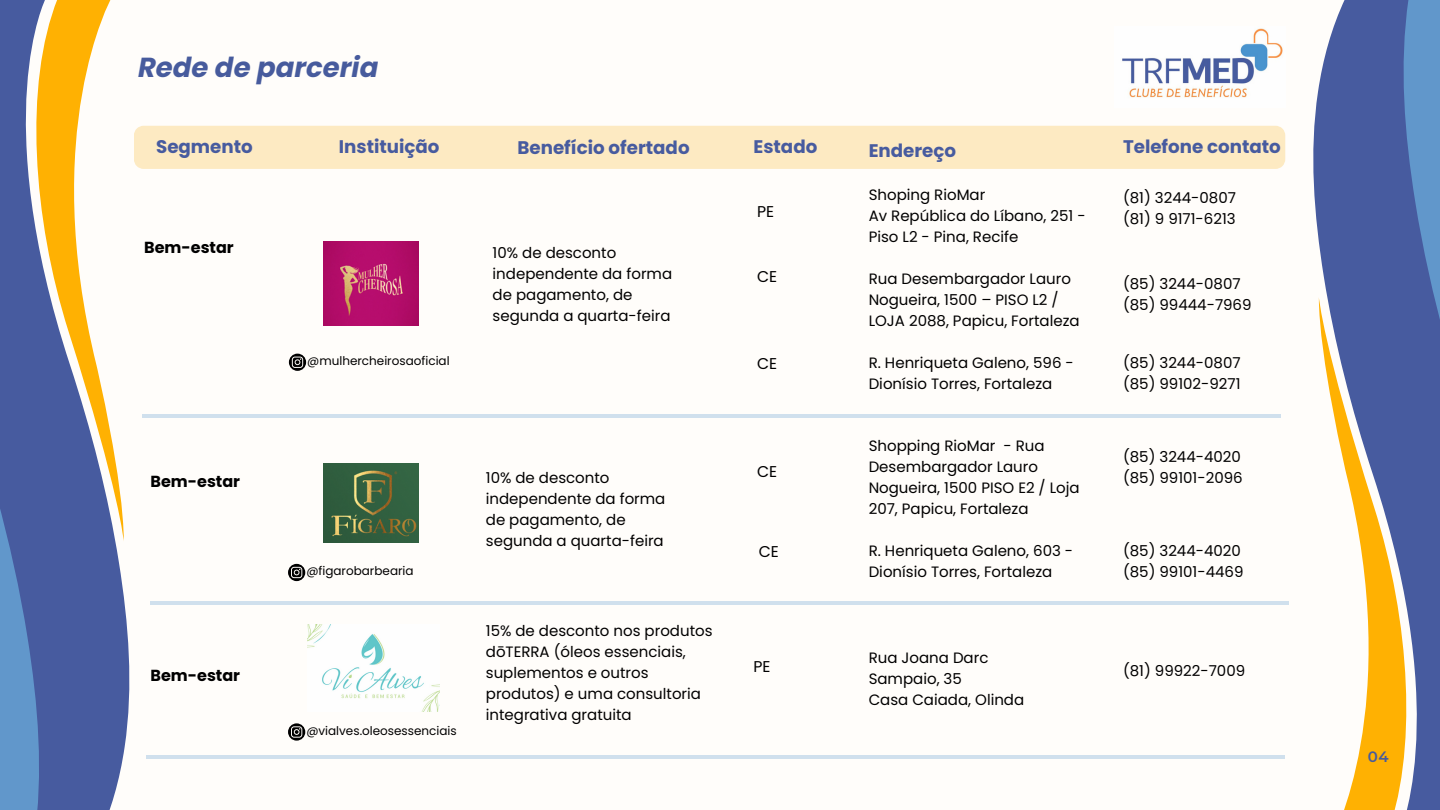
<style>
.page{position:relative;width:1440px;height:810px;background:#fffdfa}
.page>*{position:absolute;margin:0;border:0;box-sizing:border-box;transform-origin:0 0}
.t1{font:italic 700 27.5px "Poppins";color:#475b9d}
.t2{font:700 18.2px "Poppins";color:#475b9f}
.t3{font:700 16px "Poppins";color:#000}
.t4{font:15.6px "Poppins";color:#000}
.t5{font:15px/21px "Poppins";color:#000}
.t6{font:600 15px "Montserrat";color:#475b9d}
.t7{font:12px "Poppins";color:#000}
</style>
<div class="page">
<div style="left:134px;top:126px;width:1151px;height:43px;background:#fdeac2"></div>
<img style="left:1122px;top:28px;width:161px;height:70px">
<svg style="left:0;top:0;width:130px;height:810px;background:#5f70aa"></svg>
<svg style="left:0;top:496px;width:44px;height:314px;background:#5780ba"></svg>
<svg style="left:23px;top:0;width:101px;height:542px"></svg>
<svg style="left:1313px;top:0;width:127px;height:810px;fill:#475b9f"></svg>
<svg style="left:1399px;top:0;width:41px;height:343px;background:#5780ba"></svg>
<svg style="left:1319px;top:297px;width:100px;height:513px"></svg>
<hr style="left:142px;top:414px;width:1139px;height:4px;background:#d0e0ed">
<hr style="left:151px;top:601px;width:1138px;height:4px;background:#d0e0ed">
<hr style="left:146px;top:755px;width:1139px;height:4px;background:#d0e0ed">
<img style="left:324px;top:241px;width:95px;height:84px">
<img style="left:308px;top:625px;width:132px;height:87px">
<img style="left:324px;top:463px;width:95px;height:80px">
<svg style="left:289px;top:354px;width:17px;height:17px"></svg>
<svg style="left:288px;top:564px;width:17px;height:17px"></svg>
<svg style="left:288px;top:723px;width:17px;height:18px"></svg>
<h1 class="t1" style="left:138px;top:48px;width:242px">Rede de parceria</h1>
<p class="t2" style="left:156px;top:134px;width:98px">Segmento</p>
<p class="t2" style="left:339px;top:134px;width:102px">Instituição</p>
<p class="t2" style="left:518px;top:134px;width:174px">Benefício ofertado</p>
<p class="t2" style="left:754px;top:134px;width:65px">Estado</p>
<p class="t2" style="left:869px;top:138px;width:89px">Endereço</p>
<p class="t2" style="left:1123px;top:134px;width:159px">Telefone contato</p>
<p class="t3" style="left:144px;top:236px;width:91px">Bem-estar</p>
<p class="t5" style="left:493px;top:243px;width:181px">10% de desconto independente da forma de pagamento, de segunda a quarta-feira</p>
<p class="t3" style="left:151px;top:470px;width:91px">Bem-estar</p>
<p class="t3" style="left:151px;top:664px;width:91px">Bem-estar</p>
<p class="t7" style="left:307px;top:353px;width:144px">@mulhercheirosaoficial</p>
<p class="t7" style="left:306px;top:563px;width:109px">@figarobarbearia</p>
<p class="t7" style="left:306px;top:722px;width:152px">@vialves.oleosessenciais</p>
<p class="t5" style="left:486px;top:467px;width:181px">10% de desconto independente da forma de pagamento, de segunda a quarta-feira</p>
<p class="t5" style="left:486px;top:620px;width:228px">15% de desconto nos produtos dōTERRA (óleos essenciais, suplementos e outros produtos) e uma consultoria integrativa gratuita</p>
<p class="t4" style="left:757px;top:201px;width:19px">PE</p>
<p class="t4" style="left:757px;top:266px;width:22px">CE</p>
<p class="t4" style="left:757px;top:353px;width:22px">CE</p>
<p class="t4" style="left:757px;top:461px;width:22px">CE</p>
<p class="t4" style="left:759px;top:541px;width:22px">CE</p>
<p class="t4" style="left:754px;top:655px;width:19px">PE</p>
<p class="t5" style="left:869px;top:184px;width:218px">Shoping RioMar<br>Av República do Líbano, 251 -<br>Piso L2 - Pina, Recife</p>
<p class="t5" style="left:1123px;top:188px;width:114px">(81) 3244-0807 (81) 9 9171-6213</p>
<p class="t5" style="left:869px;top:268px;width:212px">Rua Desembargador Lauro<br>Nogueira, 1500 – PISO L2 /<br>LOJA 2088, Papicu, Fortaleza</p>
<p class="t5" style="left:869px;top:352px;width:207px">R. Henriqueta Galeno, 596 -<br>Dionísio Torres, Fortaleza</p>
<p class="t5" style="left:1123px;top:273px;width:130px">(85) 3244-0807 (85) 99444-7969</p>
<p class="t5" style="left:1123px;top:352px;width:119px">(85) 3244-0807 (85) 99102-9271</p>
<p class="t5" style="left:869px;top:435px;width:213px">Shopping RioMar - Rua<br>Desembargador Lauro<br>Nogueira, 1500 PISO E2 / Loja<br>207, Papicu, Fortaleza</p>
<p class="t5" style="left:1123px;top:446px;width:121px">(85) 3244-4020 (85) 99101-2096</p>
<p class="t5" style="left:1123px;top:540px;width:122px">(85) 3244-4020 (85) 99101-4469</p>
<p class="t5" style="left:869px;top:540px;width:206px">R. Henriqueta Galeno, 603 -<br>Dionísio Torres, Fortaleza</p>
<p class="t5" style="left:869px;top:647px;width:157px">Rua Joana Darc<br>Sampaio, 35<br>Casa Caiada, Olinda</p>
<p class="t5" style="left:1123px;top:660px;width:124px">(81) 99922-7009</p>
<p class="t6" style="left:1368px;top:747px;width:22px">04</p>
</div>
